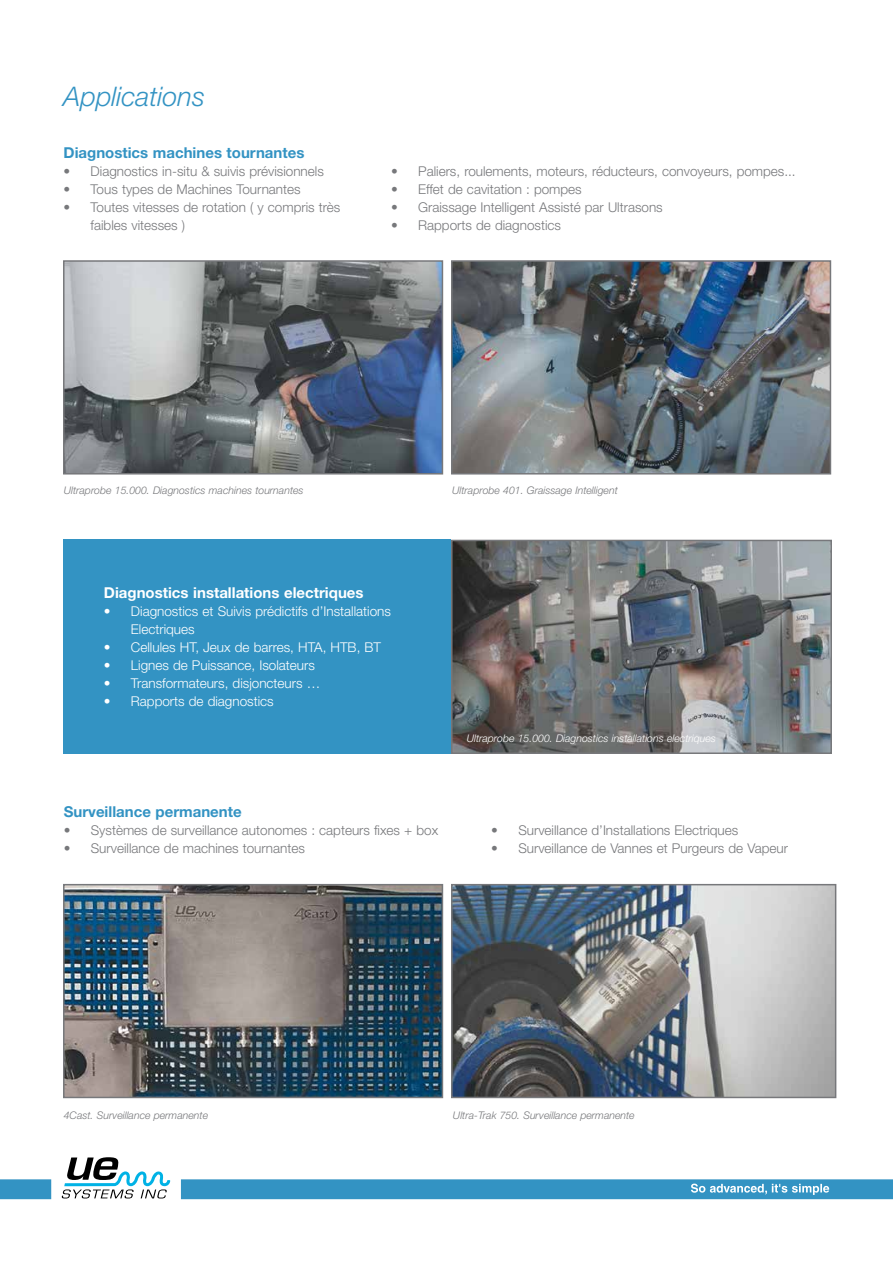
<style>
.page{position:relative;width:893px;height:1263px;background:#fff}
.page>*{position:absolute;margin:0;border:0;box-sizing:border-box;transform-origin:0 0}
.t1{font:italic 300 27px "Helvetica Neue LT Std";color:#3393c3}
.t2{font:700 15px "Helvetica Neue LT Std";color:#3393c3}
.t3{font:700 15px "Helvetica Neue LT Std";color:#fff}
.t4{font:300 13.5px "Helvetica Neue LT Std";color:#77787b}
.t5{font:300 13.5px/18px "Helvetica Neue LT Std";color:#fff}
.t6{font:italic 300 10.5px "Helvetica Neue LT Std";color:#77787b}
.t7{font:italic 300 10.5px "Helvetica Neue LT Std";color:#fff}
</style>
<div class="page">
<div style="left:64px;top:540px;width:387px;height:214px;background:#3393c3"></div>
<img style="left:454px;top:263px;width:374px;height:208px">
<div style="left:451px;top:260px;width:380px;height:214px;border:2px solid #77787b"></div>
<img style="left:66px;top:263px;width:374px;height:208px">
<div style="left:63px;top:260px;width:380px;height:214px;border:2px solid #77787b"></div>
<img style="left:454px;top:543px;width:375px;height:208px">
<div style="left:451px;top:540px;width:381px;height:214px;border:2px solid #77787b"></div>
<img style="left:66px;top:887px;width:374px;height:208px">
<div style="left:63px;top:884px;width:380px;height:214px;border:2px solid #77787b"></div>
<img style="left:454px;top:887px;width:379px;height:208px">
<div style="left:451px;top:884px;width:385px;height:214px;border:2px solid #77787b"></div>
<svg style="left:0;top:1157px;width:893px;height:42px"></svg>
<h1 class="t1" style="left:64px;top:81px;width:143px">Applications</h1>
<p class="t2" style="left:64px;top:143px;width:242px">Diagnostics machines tournantes</p>
<p class="t4" style="left:91px;top:163px;width:235px">Diagnostics in-situ &amp; suivis prévisionnels</p>
<p class="t4" style="left:64px;top:163px;width:8px">•</p>
<p class="t4" style="left:391px;top:163px;width:8px">•</p>
<p class="t4" style="left:418px;top:163px;width:379px">Paliers, roulements, moteurs, réducteurs, convoyeurs, pompes...</p>
<p class="t4" style="left:64px;top:181px;width:8px">•</p>
<p class="t4" style="left:91px;top:181px;width:212px">Tous types de Machines Tournantes</p>
<p class="t4" style="left:391px;top:181px;width:8px">•</p>
<p class="t4" style="left:418px;top:181px;width:165px">Effet de cavitation : pompes</p>
<p class="t4" style="left:64px;top:199px;width:8px">•</p>
<p class="t4" style="left:91px;top:199px;width:251px">Toutes vitesses de rotation ( y compris très</p>
<p class="t4" style="left:391px;top:199px;width:8px">•</p>
<p class="t4" style="left:418px;top:199px;width:246px">Graissage Intelligent Assisté par Ultrasons</p>
<p class="t4" style="left:91px;top:217px;width:96px">faibles vitesses (</p>
<p class="t4" style="left:391px;top:217px;width:8px">•</p>
<p class="t4" style="left:418px;top:217px;width:144px">Rapports de diagnostics</p>
<p class="t6" style="left:64px;top:484px;width:241px">Ultraprobe 15.000. Diagnostics machines tournantes</p>
<p class="t3" style="left:104px;top:583px;width:261px">Diagnostics installations electriques</p>
<p class="t5" style="left:131px;top:602px;width:262px">Diagnostics et Suivis prédictifs ’d Installations</p>
<p class="t5" style="left:104px;top:602px;width:8px">•</p>
<p class="t5" style="left:104px;top:638px;width:8px">•</p>
<p class="t5" style="left:131px;top:620px;width:252px">Electriques<br>Cellules HT, Jeux de barres, HTA, HTB, BT</p>
<p class="t5" style="left:104px;top:656px;width:8px">•</p>
<p class="t5" style="left:131px;top:656px;width:185px">Lignes de Puissance, Isolateurs</p>
<p class="t5" style="left:104px;top:674px;width:8px">•</p>
<p class="t5" style="left:131px;top:674px;width:191px">Transformateurs, disjoncteurs ...</p>
<p class="t5" style="left:104px;top:692px;width:8px">•</p>
<p class="t5" style="left:131px;top:692px;width:144px">Rapports de diagnostics</p>
<p class="t6" style="left:452px;top:484px;width:167px">Ultraprobe 401. Graissage Intelligent</p>
<p class="t7" style="left:467px;top:732px;width:251px">Ultraprobe 15.000. Diagnostics installations electriques</p>
<p class="t2" style="left:64px;top:802px;width:179px">Surveillance permanente</p>
<p class="t4" style="left:91px;top:821px;width:349px">Systèmes de surveillance autonomes : capteurs fixes + box</p>
<p class="t4" style="left:64px;top:821px;width:8px">•</p>
<p class="t4" style="left:491px;top:822px;width:8px">•</p>
<p class="t4" style="left:518px;top:822px;width:222px">Surveillance ’d Installations Electriques</p>
<p class="t4" style="left:64px;top:839px;width:8px">•</p>
<p class="t4" style="left:91px;top:839px;width:216px">Surveillance de machines tournantes</p>
<p class="t4" style="left:491px;top:840px;width:8px">•</p>
<p class="t4" style="left:518px;top:840px;width:271px">Surveillance de Vannes et Purgeurs de Vapeur</p>
<p class="t6" style="left:64px;top:1109px;width:146px">4Cast. Surveillance permanente</p>
<p class="t6" style="left:453px;top:1109px;width:183px">Ultra-Trak 750. Surveillance permanente</p>
</div>
